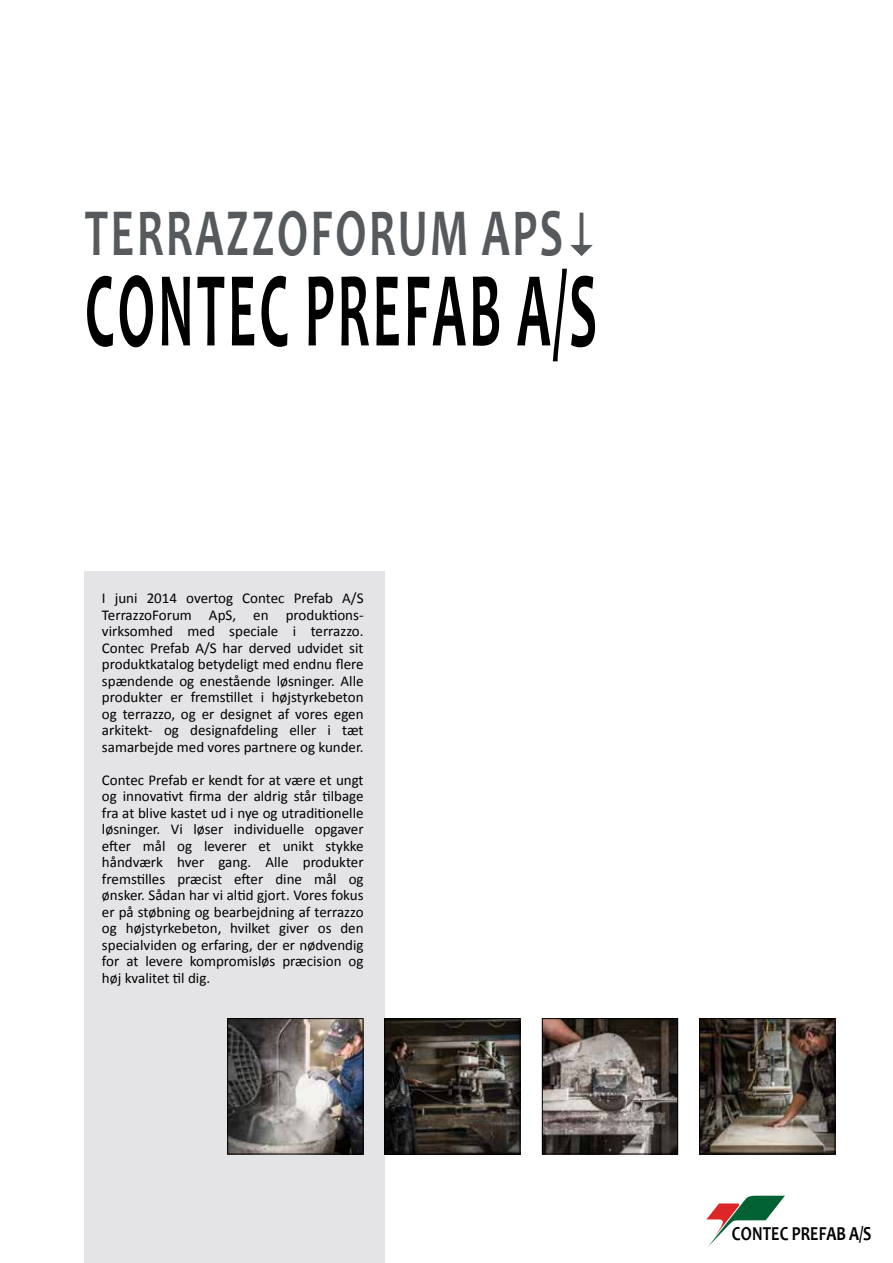
<style>
.page{position:relative;width:893px;height:1263px;background:#fff}
.page>*{position:absolute;margin:0;border:0;box-sizing:border-box;transform-origin:0 0}
.t1{font:700 108px "Candara";letter-spacing:.06em;color:#000;scale:.49 1}
.t2{font:700 67.5px "Candara";letter-spacing:.06em;color:#565a5c;scale:.66 1}
.t3{font:700 19.95px "Candara";letter-spacing:.01em;color:#000;scale:.8 1}
.t4{font:15px/16.5px "Calibri";color:#000;text-align:justify}
</style>
<div class="page">
<div style="left:84px;top:572px;width:300px;height:691px;background:#e4e4e7"></div>
<img style="left:386px;top:1020px;width:132px;height:132px">
<div style="left:384px;top:1018px;width:136px;height:136px;border:1px solid #000"></div>
<img style="left:701px;top:1020px;width:132px;height:132px">
<div style="left:699px;top:1018px;width:136px;height:136px;border:1px solid #000"></div>
<img style="left:229px;top:1020px;width:132px;height:132px">
<div style="left:227px;top:1018px;width:136px;height:136px;border:1px solid #000"></div>
<img style="left:544px;top:1020px;width:132px;height:132px">
<div style="left:542px;top:1018px;width:136px;height:136px;border:1px solid #000"></div>
<svg style="left:706px;top:1196px;width:79px;height:51px"></svg>
<hr style="left:580px;top:213px;width:3px;height:33px;background:#565a5c">
<svg style="left:570px;top:245px;width:23px;height:11px"></svg>
<h2 class="t2" style="left:85px;top:191px;width:726px">TERRAZZOFORUM APS</h2>
<h1 class="t1" style="left:85px;top:243px;width:1038px">CONTEC PREFAB A/S</h1>
<p class="t4" style="left:102px;top:590px;width:263px">I juni 2014 overtog Contec Prefab A/S TerrazzoForum ApS, en produktions&shy;virksomhed med speciale i terrazzo.<br>Contec Prefab A/S har derved udvidet sit produktkatalog betydeligt med endnu flere spændende og enestående løsninger. Alle produkter er fremstillet i højstyrkebeton og terrazzo, og er designet af vores egen arkitekt- og designafdeling eller i tæt samarbejde med vores partnere og kunder.</p>
<p class="t4" style="left:102px;top:772px;width:263px">Contec Prefab er kendt for at være et ungt og innovativt firma der aldrig står tilbage fra at blive kastet ud i nye og utraditionelle løsninger. Vi løser individuelle opgaver efter mål og leverer et unikt stykke håndværk hver gang. Alle produkter fremstilles præcist efter dine mål og ønsker. Sådan har vi altid gjort. Vores fokus er på støbning og bearbejdning af terrazzo og højstyrkebeton, hvilket giver os den specialviden og erfaring, der er nødvendig for at levere kompromisløs præcision og høj kvalitet til dig.</p>
<h3 class="t3" style="left:732px;top:1221px;width:176px">CONTEC PREFAB A/S</h3>
</div>
